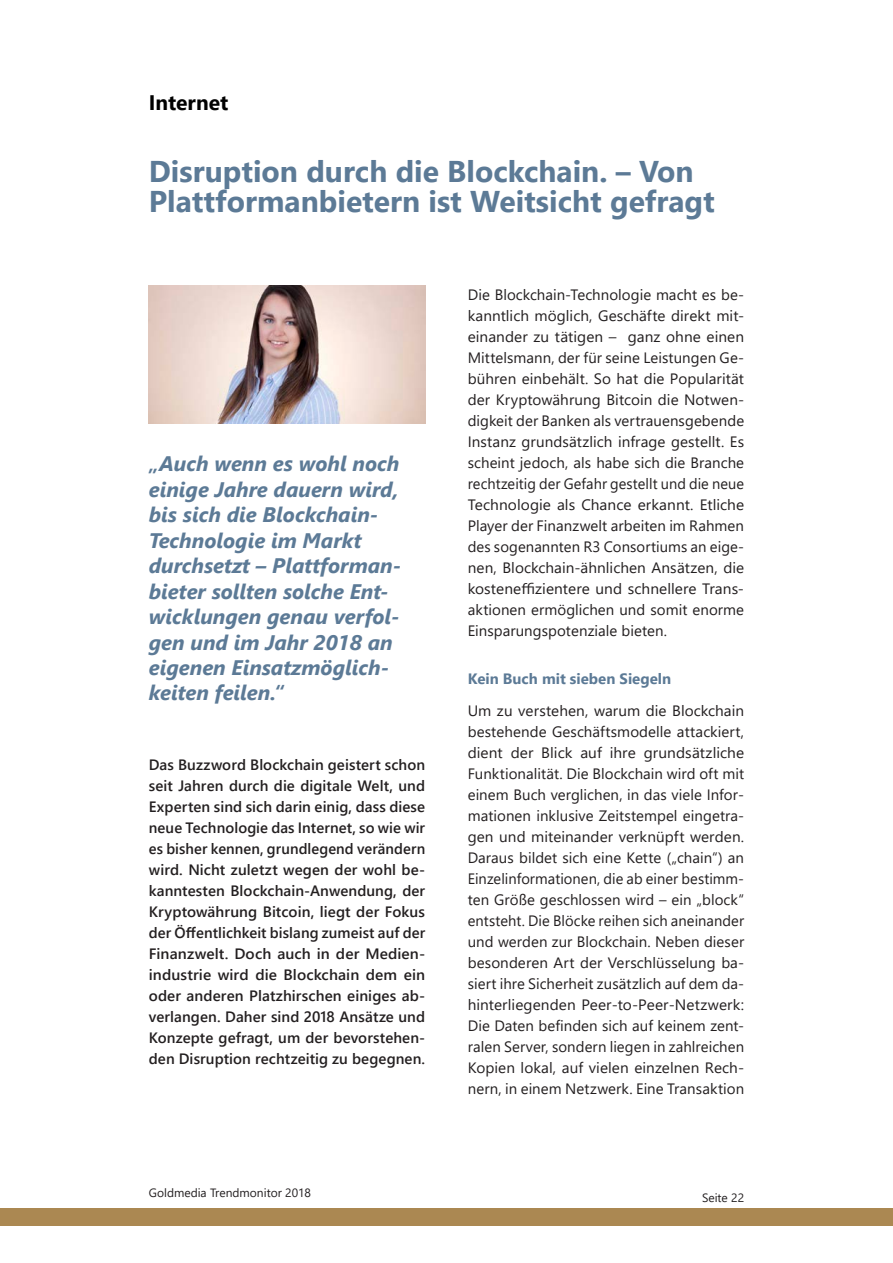
<style>
.page{position:relative;width:893px;height:1263px;background:#fff}
.page>*{position:absolute;margin:0;border:0;box-sizing:border-box;transform-origin:0 0}
.t1{font:700 30px/30px "Segoe UI";color:#5c7a96}
.t2{font:italic 700 21px/25.5px "Segoe UI";color:#5c7a96}
.t3{font:700 21px "Segoe UI";color:#000}
.t4{font:15px/21px "Segoe UI";letter-spacing:.005em;color:#231f20;text-align:justify}
.t5{font:600 15px/21px "Segoe UI";letter-spacing:.005em;color:#231f20;text-align:justify}
.t6{font:700 15px "Segoe UI";color:#5c7a96}
.t7{font:12px "Segoe UI";color:#231f20}
</style>
<div class="page">
<img style="left:149px;top:286px;width:276px;height:137px">
<div style="left:0;top:1209px;width:893px;height:17px;background:#ab8852"></div>
<h2 class="t3" style="left:149px;top:82px;width:81px">Internet</h2>
<h1 class="t1" style="left:149px;top:154px;width:567px">Disruption durch die Blockchain. – Von<br>Plattformanbietern ist Weitsicht gefragt</h1>
<p class="t2" style="left:149px;top:449px;width:254px">„Auch wenn es wohl noch einige Jahre dauern wird, bis sich die Blockchain-<br>Technologie im Markt durchsetzt – Plattforman&shy;bieter sollten solche Ent&shy;wicklungen genau verfol&shy;gen und im Jahr 2018 an eigenen Einsatzmöglich&shy;keiten feilen.“</p>
<p class="t5" style="left:149px;top:753px;width:278px">Das Buzzword Blockchain geistert schon seit Jahren durch die digitale Welt, und Experten sind sich darin einig, dass diese neue Technologie das Internet, so wie wir es bisher kennen, grundlegend verändern wird. Nicht zuletzt wegen der wohl be&shy;kanntesten Blockchain-Anwendung, der Kryptowährung Bitcoin, liegt der Fokus der Öffentlichkeit bislang zumeist auf der Finanzwelt. Doch auch in der Medien&shy;industrie wird die Blockchain dem ein oder anderen Platzhirschen einiges ab&shy;verlangen. Daher sind 2018 Ansätze und Konzepte gefragt, um der bevorstehen&shy;den Disruption rechtzeitig zu begegnen.</p>
<p class="t7" style="left:149px;top:1181px;width:164px">Goldmedia Trendmonitor 2018</p>
<p class="t4" style="left:468px;top:282px;width:278px">Die Blockchain-Technologie macht es be&shy;kanntlich möglich, Geschäfte direkt mit&shy;einander zu tätigen – ganz ohne einen Mittelsmann, der für seine Leistungen Ge&shy;bühren einbehält. So hat die Popularität der Kryptowährung Bitcoin die Notwen&shy;digkeit der Banken als vertrauensgebende Instanz grundsätzlich infrage gestellt. Es scheint jedoch, als habe sich die Branche rechtzeitig der Gefahr gestellt und die neue Technologie als Chance erkannt. Etliche Player der Finanzwelt arbeiten im Rahmen des sogenannten R3 Consortiums an eige&shy;nen, Blockchain-ähnlichen Ansätzen, die kosteneffizientere und schnellere Trans&shy;aktionen ermöglichen und somit enorme Einsparungspotenziale bieten.</p>
<p class="t6" style="left:468px;top:665px;width:205px">Kein Buch mit sieben Siegeln</p>
<p class="t4" style="left:468px;top:698px;width:278px">Um zu verstehen, warum die Blockchain bestehende Geschäftsmodelle attackiert, dient der Blick auf ihre grundsätzliche Funktionalität. Die Blockchain wird oft mit einem Buch verglichen, in das viele Infor&shy;mationen inklusive Zeitstempel eingetra&shy;gen und miteinander verknüpft werden.<br>Daraus bildet sich eine Kette („chain“) an Einzelinformationen, die ab einer bestimm&shy;ten Größe geschlossen wird – ein „block“ entsteht. Die Blöcke reihen sich aneinander und werden zur Blockchain. Neben dieser besonderen Art der Verschlüsselung ba&shy;siert ihre Sicherheit zusätzlich auf dem da&shy;hinterliegenden Peer-to-Peer-Netzwerk:<br>Die Daten befinden sich auf keinem zent&shy;ralen Server, sondern liegen in zahlreichen Kopien lokal, auf vielen einzelnen Rech&shy;nern, in einem Netzwerk. Eine Transaktion</p>
<p class="t7" style="left:702px;top:1186px;width:44px">Seite 22</p>
</div>
